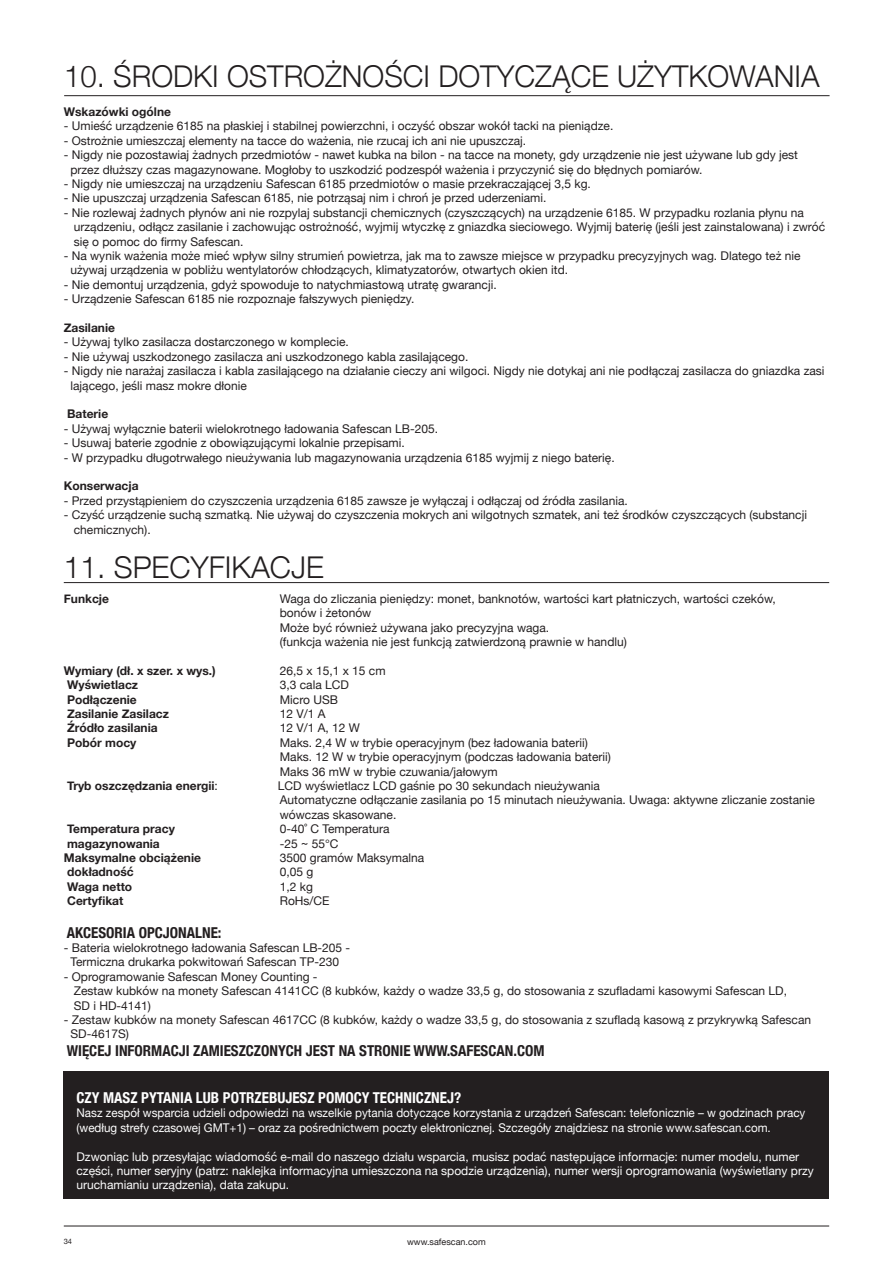
<style>
.page{position:relative;width:893px;height:1263px;background:#fff}
.page>*{position:absolute;margin:0;border:0;box-sizing:border-box;transform-origin:0 0}
.t1{font:300 30px "Helvetica Neue";color:#231f20}
.t2{font:700 condensed 15px "Helvetica Neue";color:#231f20}
.t3{font:700 condensed 15px "Helvetica Neue";color:#fff}
.t4{font:12px/14.4px "Helvetica Neue";color:#231f20}
.t5{font:12px/14.4px "Helvetica Neue";color:#fff}
.t6{font:700 12px "Helvetica Neue";color:#231f20}
.t7{font:9px "Helvetica Neue";color:#231f20}
.t8{font:7.5px "Helvetica Neue";color:#231f20}
.s1{font-weight:400}
</style>
<div class="page">
<hr style="left:64px;top:1226px;width:765px;height:1px;background:#231f20">
<hr style="left:64px;top:95px;width:766px;height:1px;background:#231f20">
<hr style="left:64px;top:582px;width:765px;height:1px;background:#231f20">
<div style="left:64px;top:1071px;width:765px;height:128px;background:#231f20"></div>
<h1 class="t1" style="left:64px;top:53px;width:757px">10. ŚRODKI OSTROŻNOŚCI DOTYCZĄCE UŻYTKOWANIA</h1>
<p class="t6" style="left:64px;top:102px;width:109px">Wskazówki ogólne</p>
<p class="t4" style="left:64px;top:120px;width:551px">- Umieść urządzenie 6185 na płaskiej i stabilnej powierzchni, i oczyść obszar wokół tacki na pieniądze.</p>
<p class="t4" style="left:64px;top:134px;width:464px">- Ostrożnie umieszczaj elementy na tacce do ważenia, nie rzucaj ich ani nie upuszczaj.</p>
<p class="t4" style="left:70px;top:148px;width:729px;text-indent:-7px">- Nigdy nie pozostawiaj żadnych przedmiotów - nawet kubka na bilon - na tacce na monety, gdy urządzenie nie jest używane lub gdy jest przez dłuższy czas magazynowane. Mogłoby to uszkodzić podzespół ważenia i przyczynić się do błędnych pomiarów.</p>
<p class="t4" style="left:64px;top:177px;width:529px">- Nigdy nie umieszczaj na urządzeniu Safescan 6185 przedmiotów o masie przekraczającej 3,5 kg.</p>
<p class="t4" style="left:64px;top:192px;width:484px">- Nie upuszczaj urządzenia Safescan 6185, nie potrząsaj nim i chroń je przed uderzeniami.</p>
<p class="t4" style="left:74px;top:206px;width:753px;text-indent:-10px">- Nie rozlewaj żadnych płynów ani nie rozpylaj substancji chemicznych (czyszczących) na urządzenie 6185. W przypadku rozlania płynu na urządzeniu, odłącz zasilanie i zachowując ostrożność, wyjmij wtyczkę z gniazdka sieciowego. Wyjmij baterię (jeśli jest zainstalowana) i zwróć się o pomoc do firmy Safescan.</p>
<p class="t4" style="left:70px;top:249px;width:732px;text-indent:-7px">- Na wynik ważenia może mieć wpływ silny strumień powietrza, jak ma to zawsze miejsce w przypadku precyzyjnych wag. Dlatego też nie używaj urządzenia w pobliżu wentylatorów chłodzących, klimatyzatorów, otwartych okien itd.</p>
<p class="t4" style="left:64px;top:278px;width:434px">- Nie demontuj urządzenia, gdyż spowoduje to natychmiastową utratę gwarancji.</p>
<p class="t4" style="left:64px;top:292px;width:352px">- Urządzenie Safescan 6185 nie rozpoznaje fałszywych pieniędzy.</p>
<p class="t6" style="left:64px;top:318px;width:53px">Zasilanie</p>
<p class="t4" style="left:64px;top:336px;width:287px">- Używaj tylko zasilacza dostarczonego w komplecie.</p>
<p class="t4" style="left:64px;top:350px;width:406px">- Nie używaj uszkodzonego zasilacza ani uszkodzonego kabla zasilającego.</p>
<p class="t4" style="left:70px;top:364px;width:756px;text-indent:-7px">- Nigdy nie narażaj zasilacza i kabla zasilającego na działanie cieczy ani wilgoci. Nigdy nie dotykaj ani nie podłączaj zasilacza do gniazdka zasi lającego, jeśli masz mokre dłonie</p>
<p class="t6" style="left:67px;top:405px;width:43px">Baterie</p>
<p class="t4" style="left:64px;top:422px;width:376px">- Używaj wyłącznie baterii wielokrotnego ładowania Safescan LB-205.</p>
<p class="t4" style="left:64px;top:436px;width:343px">- Usuwaj baterie zgodnie z obowiązującymi lokalnie przepisami.</p>
<p class="t4" style="left:64px;top:451px;width:552px">- W przypadku długotrwałego nieużywania lub magazynowania urządzenia 6185 wyjmij z niego baterię.</p>
<p class="t6" style="left:64px;top:477px;width:76px">Konserwacja</p>
<p class="t4" style="left:64px;top:494px;width:566px">- Przed przystąpieniem do czyszczenia urządzenia 6185 zawsze je wyłączaj i odłączaj od źródła zasilania.</p>
<p class="t4" style="left:74px;top:508px;width:735px;text-indent:-10px">- Czyść urządzenie suchą szmatką. Nie używaj do czyszczenia mokrych ani wilgotnych szmatek, ani też środków czyszczących (substancji chemicznych).</p>
<h1 class="t1" style="left:64px;top:543px;width:262px">11. SPECYFIKACJE</h1>
<p class="t6" style="left:64px;top:589px;width:47px">Funkcje</p>
<p class="t4" style="left:280px;top:592px;width:497px">Waga do zliczania pieniędzy: monet, banknotów, wartości kart płatniczych, wartości czeków, bonów i żetonów<br>Może być również używana jako precyzyjna waga.<br>(funkcja ważenia nie jest funkcją zatwierdzoną prawnie w handlu)</p>
<p class="t6" style="left:64px;top:661px;width:153px">Wymiary (dł. x szer. x wys.)</p>
<p class="t4" style="left:280px;top:664px;width:107px">26,5 x 15,1 x 15 cm</p>
<p class="t6" style="left:67px;top:675px;width:73px">Wyświetlacz</p>
<p class="t4" style="left:280px;top:678px;width:71px">3,3 cala LCD</p>
<p class="t6" style="left:67px;top:690px;width:71px">Podłączenie</p>
<p class="t4" style="left:280px;top:693px;width:60px">Micro USB</p>
<p class="t6" style="left:67px;top:704px;width:103px">Zasilanie Zasilacz</p>
<p class="t4" style="left:280px;top:707px;width:47px">12 V/1 A</p>
<p class="t6" style="left:67px;top:719px;width:92px">Źródło zasilania</p>
<p class="t4" style="left:280px;top:722px;width:82px">12 V/1 A, 12 W</p>
<p class="t6" style="left:67px;top:733px;width:71px">Pobór mocy</p>
<p class="t4" style="left:280px;top:736px;width:333px">Maks. 2,4 W w trybie operacyjnym (bez ładowania baterii)<br>Maks. 12 W w trybie operacyjnym (podczas ładowania baterii)<br>Maks 36 mW w trybie czuwania/jałowym</p>
<p class="t6" style="left:67px;top:776px;width:152px">Tryb oszczędzania energii<span class="s1">:</span></p>
<p class="t4" style="left:278px;top:779px;width:538px">LCD wyświetlacz LCD gaśnie po 30 sekundach nieużywania<br>Automatyczne odłączanie zasilania po 15 minutach nieużywania. Uwaga: aktywne zliczanie zostanie wówczas skasowane.</p>
<p class="t6" style="left:67px;top:819px;width:109px">Temperatura pracy</p>
<p class="t4" style="left:280px;top:822px;width:111px">0-40˚ C Temperatura</p>
<p class="t6" style="left:67px;top:834px;width:94px">magazynowania</p>
<p class="t4" style="left:280px;top:837px;width:60px">-25 ~ 55°C</p>
<p class="t6" style="left:64px;top:848px;width:139px">Maksymalne obciążenie</p>
<p class="t4" style="left:280px;top:851px;width:146px">3500 gramów Maksymalna</p>
<p class="t6" style="left:67px;top:863px;width:68px">dokładność</p>
<p class="t4" style="left:280px;top:866px;width:35px">0,05 g</p>
<p class="t6" style="left:67px;top:877px;width:67px">Waga netto</p>
<p class="t4" style="left:280px;top:880px;width:35px">1,2 kg</p>
<p class="t6" style="left:67px;top:891px;width:58px">Certyfikat</p>
<p class="t4" style="left:280px;top:894px;width:51px">RoHs/CE</p>
<p class="t2" style="left:67px;top:920px;width:156px">AKCESORIA OPCJONALNE:</p>
<p class="t4" style="left:64px;top:941px;width:288px;text-align:center">- Bateria wielokrotnego ładowania Safescan LB-205 -<br>Termiczna drukarka pokwitowań Safescan TP-230</p>
<p class="t4" style="left:74px;top:970px;width:715px;text-indent:-10px">- Oprogramowanie Safescan Money Counting -<br>Zestaw kubków na monety Safescan 4141CC (8 kubków, każdy o wadze 33,5 g, do stosowania z szufladami kasowymi Safescan LD,<br>SD i HD-4141)</p>
<p class="t4" style="left:70px;top:1013px;width:742px;text-indent:-7px">- Zestaw kubków na monety Safescan 4617CC (8 kubków, każdy o wadze 33,5 g, do stosowania z szufladą kasową z przykrywką Safescan<br>SD-4617S)</p>
<p class="t2" style="left:67px;top:1039px;width:479px">WIĘCEJ INFORMACJI ZAMIESZCZONYCH JEST NA STRONIE WWW.SAFESCAN.COM</p>
<p class="t3" style="left:77px;top:1085px;width:386px">CZY MASZ PYTANIA LUB POTRZEBUJESZ POMOCY TECHNICZNEJ?</p>
<p class="t5" style="left:77px;top:1107px;width:730px">Nasz zespół wsparcia udzieli odpowiedzi na wszelkie pytania dotyczące korzystania z urządzeń Safescan: telefonicznie – w godzinach pracy (według strefy czasowej GMT+1) – oraz za pośrednictwem poczty elektronicznej. Szczegóły znajdziesz na stronie www.safescan.com.</p>
<p class="t5" style="left:77px;top:1150px;width:739px">Dzwoniąc lub przesyłając wiadomość e-mail do naszego działu wsparcia, musisz podać następujące informacje: numer modelu, numer części, numer seryjny (patrz: naklejka informacyjna umieszczona na spodzie urządzenia), numer wersji oprogramowania (wyświetlany przy uruchamianiu urządzenia), data zakupu.</p>
<p class="t8" style="left:64px;top:1235px;width:10px">34</p>
<p class="t7" style="left:407px;top:1235px;width:80px">www.safescan.com</p>
</div>
